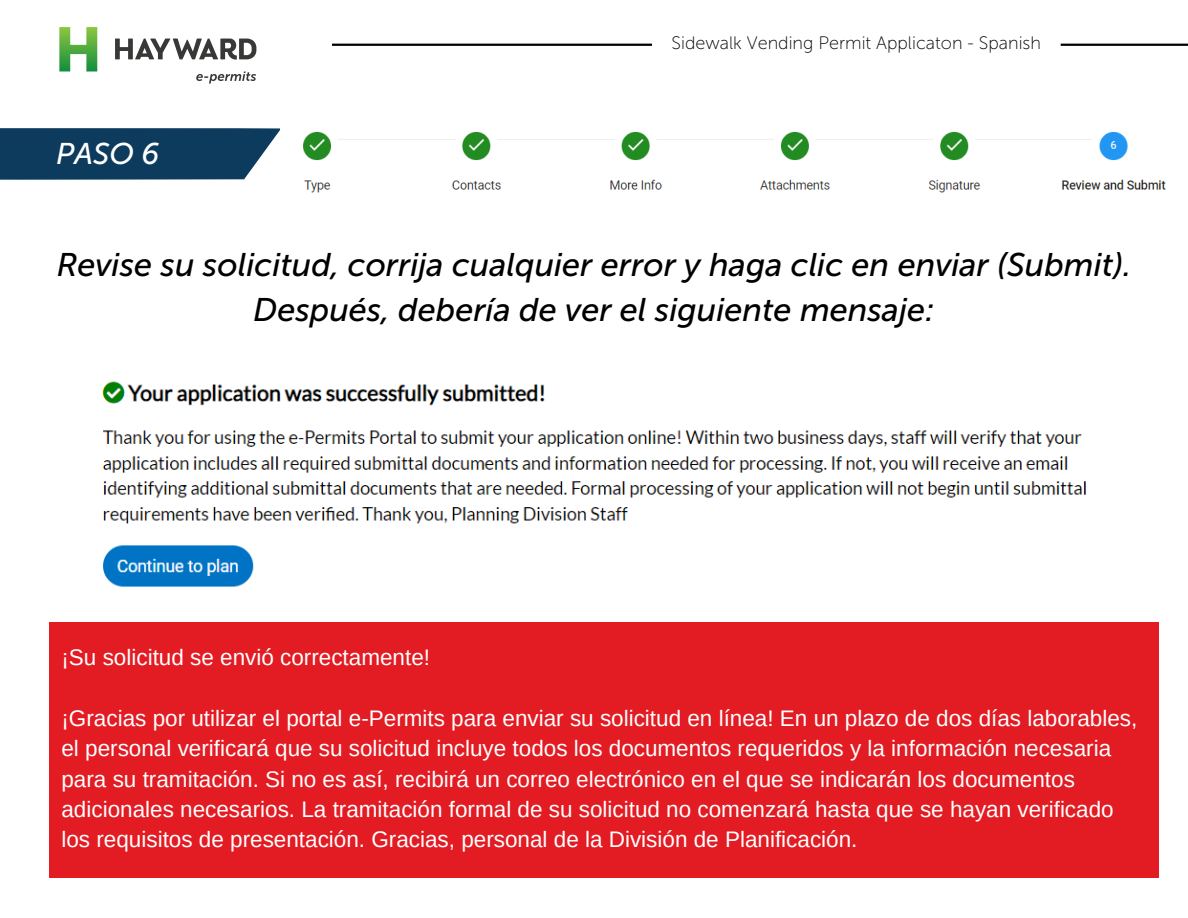
<style>
.page{position:relative;width:1188px;height:918px;background:#fff}
.page>*{position:absolute;margin:0;border:0;box-sizing:border-box;transform-origin:0 0}
.t1{font:italic 32.7px/45px "Museo Sans 500";color:#000;text-align:center}
.t2{font:italic 29.85px "Museo Sans 500";color:#fff}
.t3{font:22.5px/30.3px "Arimo";color:#fff}
.t4{font:18px "Museo Sans 100";color:#000}
</style>
<div class="page">
<svg style="left:59px;top:27px;width:38px;height:45px"></svg>
<svg style="left:115px;top:39px;width:141px;height:21px"></svg>
<svg style="left:196px;top:72px;width:60px;height:11px"></svg>
<hr style="left:1061px;top:44px;width:127px;height:2px;background:#000">
<hr style="left:332px;top:44px;width:320px;height:2px;background:#000">
<svg style="left:0;top:128px;width:280px;height:52px;background:#1e4969"></svg>
<img style="left:303px;top:131px;width:863px;height:62px">
<img style="left:102px;top:381px;width:985px;height:206px">
<div style="left:49px;top:622px;width:1110px;height:256px;background:#e31b23"></div>
<h2 class="t2" style="left:56px;top:136px;width:105px">PASO 6</h2>
<p class="t4" style="left:672px;top:32px;width:371px">Sidewalk Vending Permit Applicaton - Spanish</p>
<h1 class="t1" style="left:57px;top:243px;width:1076px">Revise su solicitud, corrija cualquier error y haga clic en enviar (Submit).<br>Después, debería de ver el siguiente mensaje:</h1>
<p class="t3" style="left:61px;top:642px;width:370px">¡Su solicitud se envió correctamente!</p>
<p class="t3" style="left:61px;top:703px;width:1077px">¡Gracias por utilizar el portal e-Permits para enviar su solicitud en línea! En un plazo de dos días laborables, el personal verificará que su solicitud incluye todos los documentos requeridos y la información necesaria para su tramitación. Si no es así, recibirá un correo electrónico en el que se indicarán los documentos adicionales necesarios. La tramitación formal de su solicitud no comenzará hasta que se hayan verificado los requisitos de presentación. Gracias, personal de la División de Planificación.</p>
</div>
